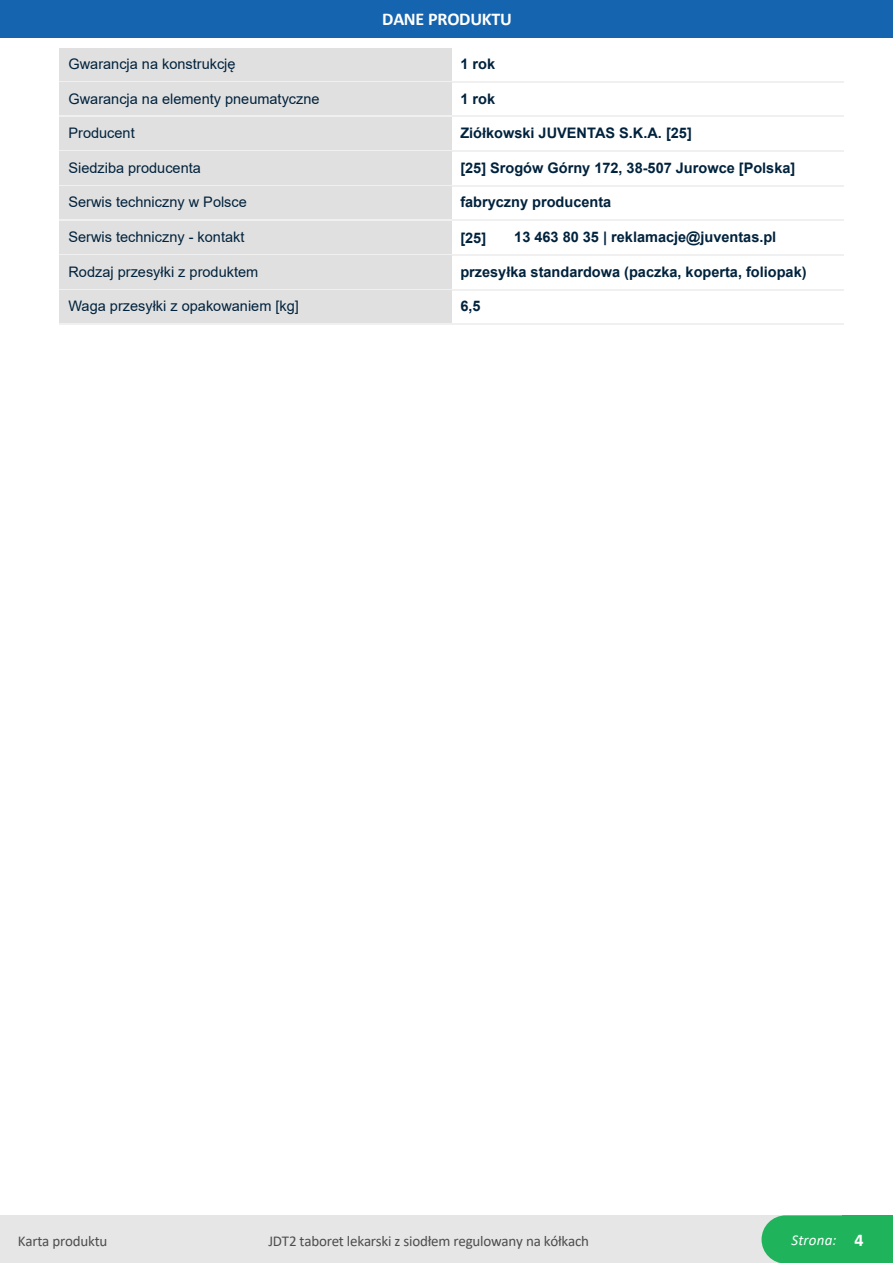
<style>
.page{position:relative;width:893px;height:1263px;background:#fff}
.page>*{position:absolute;margin:0;border:0;box-sizing:border-box;transform-origin:0 0}
.t1{font:700 18px "Calibri";letter-spacing:-.015em;color:#fff}
.t2{font:15px "Calibri";letter-spacing:-.015em;color:#4d4d4d}
.t3{font:italic 15px "Calibri";letter-spacing:.015em;color:#fff}
.t4{font:14.55px "Arial";color:#01223c}
.t5{font:700 14.55px "Arial";color:#01223c}
.s1{font-family:"Malgun Gothic";font-weight:400;color:rgb(0 0 0/0)}
.s2{font-weight:700;font-style:normal;font-size:18px}
</style>
<div class="page">
<div style="left:0;top:1215px;width:892px;height:48px;background:#e6e6e6"></div>
<div style="left:761px;top:1215px;width:131px;height:48px;background:#1fb35c;border-radius:24px"></div>
<div style="left:842px;top:1215px;width:50px;height:48px;background:#1fb35c"></div>
<div style="left:0;top:0;width:892px;height:38px;background:#1564af"></div>
<div style="left:59px;top:48px;width:393px;height:34px;background:#e0e0e0"></div>
<hr style="left:59px;top:81px;width:393px;height:1px;background:#f0f0f0">
<hr style="left:452px;top:81px;width:391px;height:1px;background:#f0f0f0">
<div style="left:59px;top:82px;width:393px;height:35px;background:#e0e0e0"></div>
<hr style="left:59px;top:116px;width:393px;height:1px;background:#f0f0f0">
<hr style="left:452px;top:116px;width:391px;height:1px;background:#f0f0f0">
<div style="left:59px;top:117px;width:393px;height:35px;background:#e0e0e0"></div>
<hr style="left:59px;top:150px;width:393px;height:2px;background:#f0f0f0">
<hr style="left:452px;top:150px;width:391px;height:2px;background:#f0f0f0">
<div style="left:59px;top:152px;width:393px;height:34px;background:#e0e0e0"></div>
<hr style="left:59px;top:185px;width:393px;height:1px;background:#f0f0f0">
<hr style="left:452px;top:185px;width:391px;height:1px;background:#f0f0f0">
<div style="left:59px;top:186px;width:393px;height:35px;background:#e0e0e0"></div>
<hr style="left:59px;top:220px;width:393px;height:1px;background:#f0f0f0">
<hr style="left:452px;top:220px;width:391px;height:1px;background:#f0f0f0">
<div style="left:59px;top:221px;width:393px;height:35px;background:#e0e0e0"></div>
<hr style="left:59px;top:254px;width:393px;height:2px;background:#f0f0f0">
<hr style="left:452px;top:254px;width:391px;height:2px;background:#f0f0f0">
<div style="left:59px;top:256px;width:393px;height:34px;background:#e0e0e0"></div>
<hr style="left:59px;top:289px;width:393px;height:1px;background:#f0f0f0">
<hr style="left:452px;top:289px;width:391px;height:1px;background:#f0f0f0">
<div style="left:59px;top:290px;width:393px;height:35px;background:#e0e0e0"></div>
<hr style="left:59px;top:324px;width:393px;height:1px;background:#f0f0f0">
<hr style="left:452px;top:324px;width:391px;height:1px;background:#f0f0f0">
<p class="t1" style="left:382px;top:11px;width:131px">DANE PRODUKTU</p>
<p class="t4" style="left:68px;top:58px;width:169px">Gwarancja na konstrukcję</p>
<p class="t5" style="left:460px;top:58px;width:36px">1 rok</p>
<p class="t4" style="left:68px;top:93px;width:253px">Gwarancja na elementy pneumatyczne</p>
<p class="t5" style="left:460px;top:93px;width:36px">1 rok</p>
<p class="t4" style="left:68px;top:128px;width:68px">Producent</p>
<p class="t5" style="left:460px;top:128px;width:233px">Ziółkowski JUVENTAS S.K.A. [25]</p>
<p class="t4" style="left:68px;top:162px;width:134px">Siedziba producenta</p>
<p class="t5" style="left:460px;top:162px;width:336px">[25] Srogów Górny 172, 38-507 Jurowce [Polska]</p>
<p class="t4" style="left:68px;top:197px;width:180px">Serwis techniczny w Polsce</p>
<p class="t5" style="left:460px;top:197px;width:152px">fabryczny producenta</p>
<p class="t4" style="left:68px;top:232px;width:177px">Serwis techniczny - kontakt</p>
<p class="t5" style="left:460px;top:232px;width:317px">[25] <span class="s1">☎</span> 13 463 80 35 | reklamacje@juventas.pl</p>
<p class="t4" style="left:68px;top:266px;width:191px">Rodzaj przesyłki z produktem</p>
<p class="t5" style="left:460px;top:266px;width:348px">przesyłka standardowa (paczka, koperta, foliopak)</p>
<p class="t4" style="left:68px;top:301px;width:232px">Waga przesyłki z opakowaniem [kg]</p>
<p class="t5" style="left:460px;top:301px;width:22px">6,5</p>
<p class="t2" style="left:18px;top:1235px;width:91px">Karta produktu</p>
<p class="t2" style="left:268px;top:1235px;width:322px">JDT2 taboret lekarski z siodłem regulowany na kółkach</p>
<p class="t3" style="left:791px;top:1234px;width:74px">Strona: <span class="s2">4</span></p>
</div>
